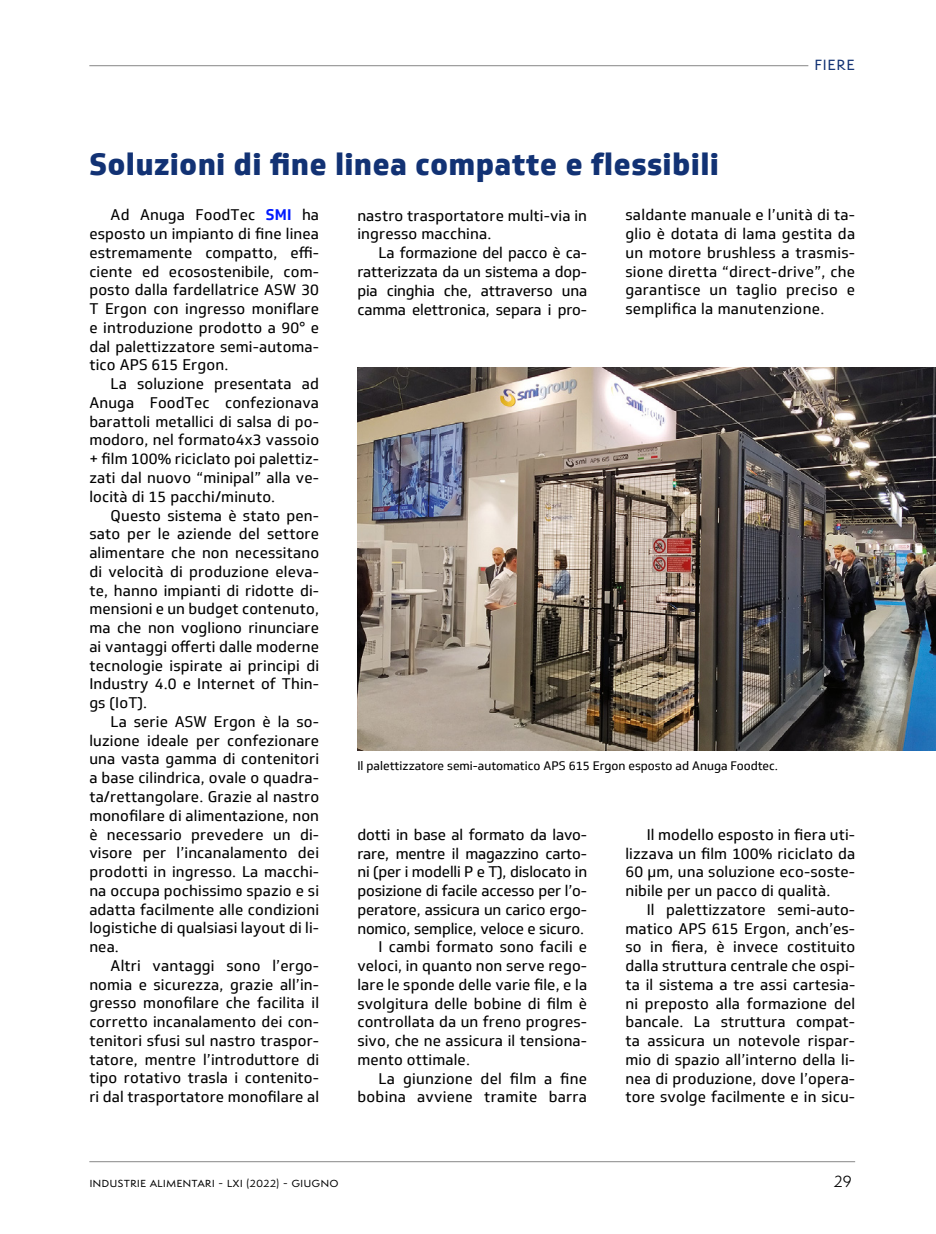
<style>
.page{position:relative;width:936px;height:1234px;background:#fff}
.page>*{position:absolute;margin:0;border:0;box-sizing:border-box;transform-origin:0 0}
.t1{font:800 30px "Soleto";letter-spacing:.01em;color:#123274}
.t2{font:19.5px "Semplicita Pro";color:#123274}
.t3{font:15px/18.8px "Soleto";letter-spacing:.01em;color:#000;text-align:justify}
.t4{font:15px "Soleto";letter-spacing:-.01em;color:#000}
.t5{font:15px "Semplicita Pro";color:#000}
.t6{font:13.5px "Semplicita Pro";color:#000}
.t7{font:12px "Soleto";color:#000}
.s1{font-weight:700;color:#001aff}
</style>
<div class="page">
<hr style="left:89px;top:65px;width:719px;height:1px;background:#878787">
<hr style="left:89px;top:1160px;width:766px;height:1px;background:#878787">
<img style="left:357px;top:367px;width:578px;height:383px">
<h2 class="t2" style="left:814px;top:48px;width:42px">fiere</h2>
<h1 class="t1" style="left:89px;top:145px;width:631px">Soluzioni di fine linea compatte e flessibili</h1>
<p class="t3" style="left:89px;top:206px;width:231px;text-indent:21px">Ad Anuga FoodTec <span class="s1">SMI</span> ha esposto un impianto di fine linea estremamente compatto, effi&shy;ciente ed ecosostenibile, com&shy;posto dalla fardellatrice ASW 30<br>T Ergon con ingresso moniflare e introduzione prodotto a 90° e dal palettizzatore semi-automa&shy;tico APS 615 Ergon.</p>
<p class="t3" style="left:89px;top:374px;width:231px;text-indent:21px">La soluzione presentata ad Anuga FoodTec confezionava barattoli metallici di salsa di po&shy;modoro, nel formato4x3 vassoio + film 100% riciclato poi palettiz&shy;zati dal nuovo “minipal” alla ve&shy;locità di 15 pacchi/minuto.</p>
<p class="t3" style="left:89px;top:506px;width:231px;text-indent:21px">Questo sistema è stato pen&shy;sato per le aziende del settore alimentare che non necessitano di velocità di produzione eleva&shy;te, hanno impianti di ridotte di&shy;mensioni e un budget contenuto, ma che non vogliono rinunciare ai vantaggi offerti dalle moderne tecnologie ispirate ai principi di Industry 4.0 e Internet of Thin&shy;gs (IoT).</p>
<p class="t3" style="left:89px;top:712px;width:231px;text-indent:21px">La serie ASW Ergon è la so&shy;luzione ideale per confezionare una vasta gamma di contenitori a base cilindrica, ovale o quadra&shy;ta/rettangolare. Grazie al nastro monofilare di alimentazione, non è necessario prevedere un di&shy;visore per l’incanalamento dei prodotti in ingresso. La macchi&shy;na occupa pochissimo spazio e si adatta facilmente alle condizioni logistiche di qualsiasi layout di li&shy;nea.</p>
<p class="t3" style="left:89px;top:956px;width:231px;text-indent:21px">Altri vantaggi sono l’ergo&shy;nomia e sicurezza, grazie all’in&shy;gresso monofilare che facilita il corretto incanalamento dei con&shy;tenitori sfusi sul nastro traspor&shy;tatore, mentre l’introduttore di tipo rotativo trasla i contenito&shy;ri dal trasportatore monofilare al</p>
<p class="t3" style="left:625px;top:206px;width:231px">saldante manuale e l’unità di ta&shy;glio è dotata di lama gestita da un motore brushless a trasmis&shy;sione diretta “direct-drive”, che garantisce un taglio preciso e semplifica la manutenzione.</p>
<p class="t3" style="left:357px;top:206px;width:231px">nastro trasportatore multi-via in ingresso macchina.</p>
<p class="t3" style="left:357px;top:244px;width:231px;text-indent:21px">La formazione del pacco è ca&shy;ratterizzata da un sistema a dop&shy;pia cinghia che, attraverso una camma elettronica, separa i pro-</p>
<p class="t7" style="left:357px;top:758px;width:422px">Il palettizzatore semi-automatico APS 615 Ergon esposto ad Anuga Foodtec.</p>
<p class="t3" style="left:625px;top:825px;width:231px;text-indent:21px">Il modello esposto in fiera uti&shy;lizzava un film 100% riciclato da 60 µm, una soluzione eco-soste&shy;nibile per un pacco di qualità.</p>
<p class="t3" style="left:625px;top:900px;width:231px;text-indent:21px">Il palettizzatore semi-auto&shy;matico APS 615 Ergon, anch’es&shy;so in fiera, è invece costituito dalla struttura centrale che ospi&shy;ta il sistema a tre assi cartesia&shy;ni preposto alla formazione del bancale. La struttura compat&shy;ta assicura un notevole rispar&shy;mio di spazio all’interno della li&shy;nea di produzione, dove l’opera&shy;tore svolge facilmente e in sicu-</p>
<p class="t4" style="left:357px;top:825px;width:231px">dotti in base al formato da lavo-</p>
<p class="t4" style="left:357px;top:844px;width:231px">rare, mentre il magazzino carto-</p>
<p class="t4" style="left:357px;top:862px;width:231px">ni (per i modelli P e T), dislocato in</p>
<p class="t4" style="left:357px;top:881px;width:231px">posizione di facile accesso per l’o-</p>
<p class="t4" style="left:357px;top:900px;width:231px">peratore, assicura un carico ergo-</p>
<p class="t4" style="left:357px;top:919px;width:228px">nomico, semplice, veloce e sicuro.</p>
<p class="t3" style="left:378px;top:937px;width:210px">I cambi formato sono facili e</p>
<p class="t3" style="left:357px;top:956px;width:231px">veloci, in quanto non serve rego-</p>
<p class="t3" style="left:357px;top:975px;width:231px">lare le sponde delle varie file, e la</p>
<p class="t3" style="left:357px;top:993px;width:231px">svolgitura delle bobine di film è</p>
<p class="t3" style="left:357px;top:1012px;width:231px">controllata da un freno progres-</p>
<p class="t3" style="left:357px;top:1031px;width:231px">sivo, che ne assicura il tensiona-</p>
<p class="t3" style="left:357px;top:1050px;width:114px">mento ottimale.</p>
<p class="t3" style="left:378px;top:1068px;width:210px">La giunzione del film a fine</p>
<p class="t3" style="left:357px;top:1087px;width:231px">bobina avviene tramite barra</p>
<p class="t6" style="left:89px;top:1171px;width:251px">industrie alimentari - lxi (2022) - giugno</p>
<p class="t5" style="left:833px;top:1170px;width:19px">29</p>
</div>
